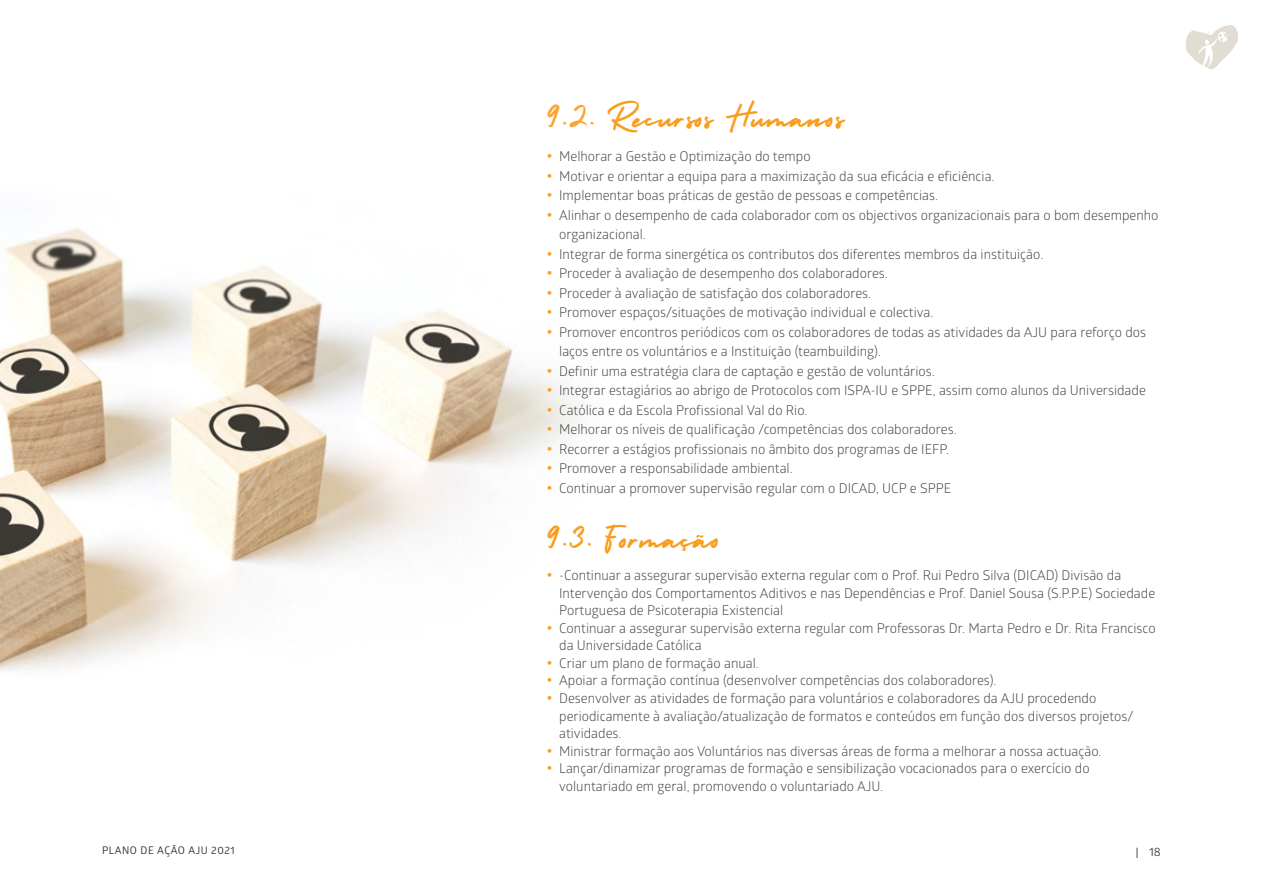
<style>
.page{position:relative;width:1263px;height:893px;background:#fff}
.page>*{position:absolute;margin:0;border:0;box-sizing:border-box;transform-origin:0 0}
.t1{font:24px "Holiday";letter-spacing:.05em;color:#f99d1c}
.t2{font:13.5px/17.5px "Glober";color:#414042}
.t3{font:12px "Glober";color:#414042}
.t4{font:10.5px "Glober";letter-spacing:.05em;color:#292829}
.s1{color:#faa534}
.s2{font-family:"BMW Type Next Latin TT";font-weight:300;color:#f9a127}
.s3{font-size:10.5px;color:#292829}
</style>
<div class="page">
<svg style="left:1185px;top:25px;width:53px;height:45px"></svg>
<img style="left:0;top:228px;width:578px;height:443px">
<p class="t4" style="left:102px;top:843px;width:134px">PLANO DE AÇÃO AJU 2021</p>
<h1 class="t1" style="left:546px;top:103px;width:300px"><span class="s1">9.2.</span> Recursos Humanos</h1>
<p class="t2" style="left:546px;top:147px;width:266px"><span class="s2">•</span> Melhorar a Gestão e Optimização do tempo</p>
<p class="t2" style="left:546px;top:167px;width:450px"><span class="s2">•</span> Motivar e orientar a equipa para a maximização da sua eficácia e eficiência.</p>
<p class="t2" style="left:546px;top:186px;width:393px"><span class="s2">•</span> Implementar boas práticas de gestão de pessoas e competências.</p>
<p class="t2" style="left:559px;top:205px;width:601px;line-height:19.5px;text-indent:-13px"><span class="s2">•</span> Alinhar o desempenho de cada colaborador com os objectivos organizacionais para o bom desempenho organizacional.</p>
<p class="t2" style="left:546px;top:245px;width:498px"><span class="s2">•</span> Integrar de forma sinergética os contributos dos diferentes membros da instituição.</p>
<p class="t2" style="left:546px;top:264px;width:343px"><span class="s2">•</span> Proceder à avaliação de desempenho dos colaboradores.</p>
<p class="t2" style="left:546px;top:284px;width:326px"><span class="s2">•</span> Proceder à avaliação de satisfação dos colaboradores.</p>
<p class="t2" style="left:546px;top:303px;width:388px"><span class="s2">•</span> Promover espaços/situações de motivação individual e colectiva.</p>
<p class="t2" style="left:559px;top:322px;width:588px;line-height:19.5px;text-indent:-13px"><span class="s2">•</span> Promover encontros periódicos com os colaboradores de todas as atividades da AJU para reforço dos laços entre os voluntários e a Instituição (teambuilding).</p>
<p class="t2" style="left:546px;top:362px;width:390px"><span class="s2">•</span> Definir uma estratégia clara de captação e gestão de voluntários.</p>
<p class="t2" style="left:546px;top:381px;width:601px"><span class="s2">•</span> Integrar estagiários ao abrigo de Protocolos com ISPA-IU e SPPE, assim como alunos da Universidade</p>
<p class="t2" style="left:546px;top:401px;width:262px"><span class="s2">•</span> Católica e da Escola Profissional Val do Rio.</p>
<p class="t2" style="left:546px;top:420px;width:412px"><span class="s2">•</span> Melhorar os níveis de qualificação /competências dos colaboradores.</p>
<p class="t2" style="left:546px;top:440px;width:404px"><span class="s2">•</span> Recorrer a estágios profissionais no âmbito dos programas de IEFP.</p>
<p class="t2" style="left:546px;top:459px;width:248px"><span class="s2">•</span> Promover a responsabilidade ambiental.</p>
<p class="t2" style="left:546px;top:479px;width:406px"><span class="s2">•</span> Continuar a promover supervisão regular com o DICAD, UCP e SPPE</p>
<h1 class="t1" style="left:546px;top:523px;width:176px">9.3. Formação</h1>
<p class="t2" style="left:559px;top:566px;width:597px;text-indent:-13px"><span class="s2">•</span> -Continuar a assegurar supervisão externa regular com o Prof. Rui Pedro Silva (DICAD) Divisão da<br>Intervenção dos Comportamentos Aditivos e nas Dependências e Prof. Daniel Sousa (S.P.P.E) Sociedade<br>Portuguesa de Psicoterapia Existencial</p>
<p class="t2" style="left:559px;top:619px;width:598px;text-indent:-13px"><span class="s2">•</span> Continuar a assegurar supervisão externa regular com Professoras Dr. Marta Pedro e Dr. Rita Francisco da Universidade Católica</p>
<p class="t2" style="left:546px;top:654px;width:214px"><span class="s2">•</span> Criar um plano de formação anual.</p>
<p class="t2" style="left:546px;top:671px;width:451px"><span class="s2">•</span> Apoiar a formação contínua (desenvolver competências dos colaboradores).</p>
<p class="t2" style="left:559px;top:689px;width:576px;text-indent:-13px"><span class="s2">•</span> Desenvolver as atividades de formação para voluntários e colaboradores da AJU procedendo periodicamente à avaliação/atualização de formatos e conteúdos em função dos diversos projetos/ atividades.</p>
<p class="t2" style="left:546px;top:741px;width:556px"><span class="s2">•</span> Ministrar formação aos Voluntários nas diversas áreas de forma a melhorar a nossa actuação.</p>
<p class="t2" style="left:559px;top:759px;width:532px;text-indent:-13px"><span class="s2">•</span> Lançar/dinamizar programas de formação e sensibilização vocacionados para o exercício do voluntariado em geral, promovendo o voluntariado AJU.</p>
<p class="t3" style="left:1136px;top:843px;width:27px"><span class="s3">|</span> 18</p>
</div>
